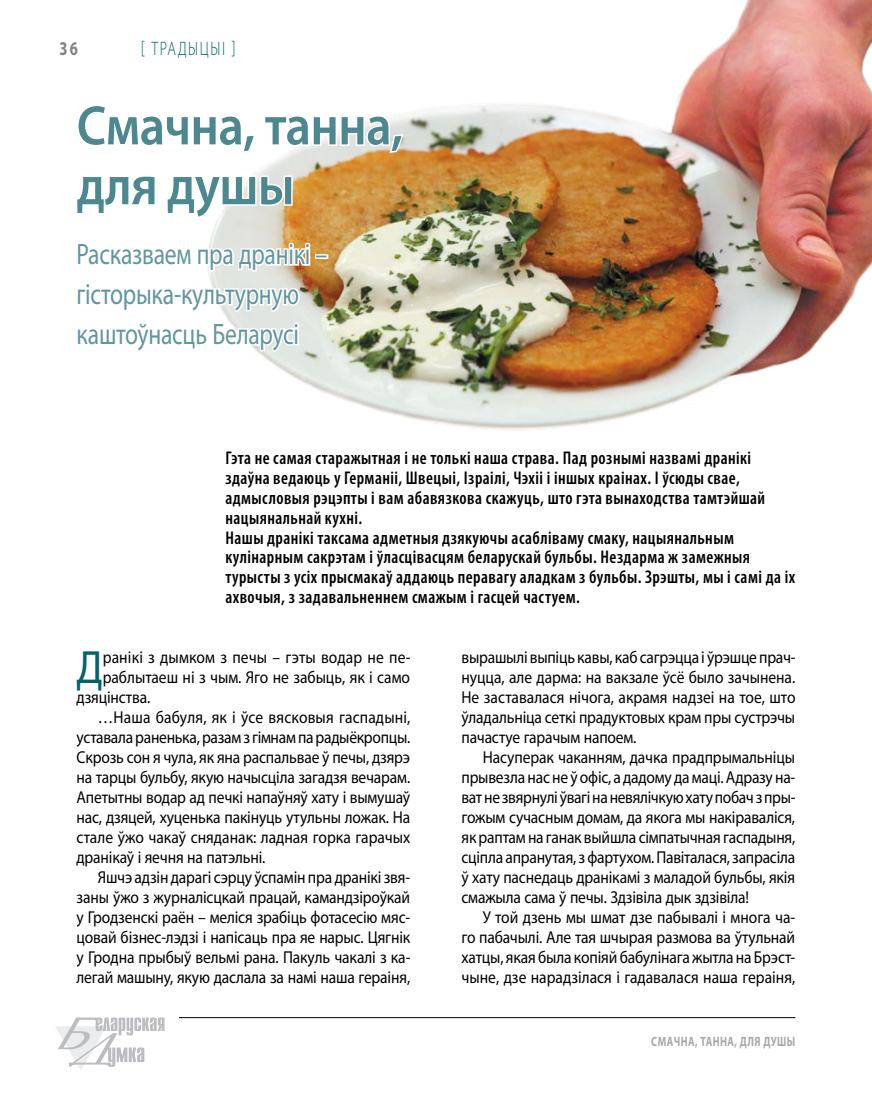
<style>
.page{position:relative;width:872px;height:1106px;background:#fff}
.page>*{position:absolute;margin:0;border:0;box-sizing:border-box;transform-origin:0 0}
.t1{font:600 55.8px/59.8px "Myriad Pro";letter-spacing:-.01em;color:#4d8891;scale:.9 1}
.t2{font:46.8px "Myriad Pro";color:#00636d;scale:.9 1}
.t3{font:29.55px/39.9px "Myriad Pro";letter-spacing:-.01em;color:#62969f;scale:.8 1}
.t4{font:300 19.5px "Myriad Pro";letter-spacing:.11em;color:#00636d;scale:.75 1}
.t5{font:700 19.5px "Myriad Pro";color:#808285;scale:.75 1}
.t6{font:600 condensed 18.45px/20px "Myriad Pro";letter-spacing:.025em;color:#000;scale:.95 1}
.t7{font:17.25px/20px "Myriad Pro";letter-spacing:-.01em;color:#000;text-align:justify;scale:.9 1}
.t8{font:17.25px "Myriad Pro";letter-spacing:.01em;color:#000;scale:.9 1}
.t9{font:700 13.5px "Myriad Pro";letter-spacing:.04em;color:#a7a9ac;scale:.75 1}
</style>
<div class="page">
<hr style="left:179px;top:1017px;width:616px;height:1px;background:#000">
<svg style="left:55px;top:1017px;width:109px;height:53px"></svg>
<img style="left:405px;top:0;width:467px;height:431px">
<img style="left:208px;top:115px;width:197px;height:302px">
<p class="t5" style="left:60px;top:36px;width:26px">36</p>
<p class="t4" style="left:141px;top:38px;width:128px">[ Традыцыі ]</p>
<h1 class="t1" style="left:77px;top:94px;width:364px">Смачна, танна, для душы</h1>
<h3 class="t3" style="left:77px;top:234px;width:315px">Расказваем пра дранікі – гісторыка-культурную каштоўнасць Беларусі</h3>
<p class="t6" style="left:225px;top:447px;width:601px">Гэта не самая старажытная і не толькі наша страва. Пад рознымі назвамі дранікі здаўна ведаюць у Германіі, Швецыі, Ізраілі, Чэхіі і іншых краінах. І ўсюды свае, адмысловыя рэцэпты і вам абавязкова скажуць, што гэта вынаходства тамтэйшай нацыянальнай кухні.<br>Нашы дранікі таксама адметныя дзякуючы асабліваму смаку, нацыянальным кулінарным сакрэтам і ўласцівасцям беларускай бульбы. Нездарма ж замежныя турысты з усіх прысмакаў аддаюць перавагу аладкам з бульбы. Зрэшты, мы і самі да іх ахвочыя, з задавальненнем смажым і гасцей частуем.</p>
<h2 class="t2" style="left:77px;top:638px;width:31px">Д</h2>
<p class="t8" style="left:103px;top:647px;width:343px">ранікі з дымком з печы – гэты водар не пе-</p>
<p class="t7" style="left:103px;top:667px;width:343px">раблытаеш ні з чым. Яго не забыць, як і само</p>
<p class="t7" style="left:77px;top:687px;width:83px">дзяцінства.</p>
<p class="t8" style="left:98px;top:706px;width:349px">…Наша бабуля, як і ўсе вясковыя гаспадыні,</p>
<p class="t7" style="left:77px;top:727px;width:372px">уставала раненька, разам з гімнам па радыёкропцы.</p>
<p class="t7" style="left:77px;top:747px;width:372px">Скрозь сон я чула, як яна распальвае ў печы, дзярэ</p>
<p class="t7" style="left:77px;top:767px;width:372px">на тарцы бульбу, якую начысціла загадзя вечарам.</p>
<p class="t7" style="left:77px;top:787px;width:372px">Апетытны водар ад печкі напаўняў хату і вымушаў</p>
<p class="t7" style="left:77px;top:807px;width:372px">нас, дзяцей, хуценька пакінуць утульны ложак. На</p>
<p class="t7" style="left:77px;top:827px;width:372px">стале ўжо чакаў сняданак: ладная горка гарачых</p>
<p class="t7" style="left:77px;top:847px;width:211px">дранікаў і яечня на патэльні.</p>
<p class="t7" style="left:98px;top:867px;width:349px">Яшчэ адзін дарагі сэрцу ўспамін пра дранікі звя-</p>
<p class="t7" style="left:77px;top:886px;width:372px">заны ўжо з журналісцкай працай, камандзіроўкай</p>
<p class="t7" style="left:77px;top:906px;width:372px">у Гродзенскі раён – меліся зрабіць фотасесію мяс-</p>
<p class="t7" style="left:77px;top:926px;width:372px">цовай бізнес-лэдзі і напісаць пра яе нарыс. Цягнік</p>
<p class="t7" style="left:77px;top:946px;width:372px">у Гродна прыбыў вельмі рана. Пакуль чакалі з ка-</p>
<p class="t7" style="left:77px;top:966px;width:372px">легай машыну, якую даслала за намі наша гераіня,</p>
<p class="t7" style="left:461px;top:647px;width:372px">вырашылі выпіць кавы, каб сагрэцца і ўрэшце прач&shy;нуцца, але дарма: на вакзале ўсё было зачынена.<br>Не заставалася нічога, акрамя надзеі на тое, што ўладальніца сеткі прадуктовых крам пры сустрэчы пачастуе гарачым напоем.</p>
<p class="t7" style="left:461px;top:747px;width:373px;text-indent:21px">Насуперак чаканням, дачка прадпрымальніцы прывезла нас не ў офіс, а дадому да маці. Адразу на&shy;ват не звярнулі ўвагі на невялічкую хату побач з пры&shy;гожым сучасным домам, да якога мы накіраваліся, як раптам на ганак выйшла сімпатычная гаспадыня, сціпла апранутая, з фартухом. Павіталася, запрасіла ў хату паснедаць дранікамі з маладой бульбы, якія смажыла сама ў печы. Здзівіла дык здзівіла!</p>
<p class="t7" style="left:461px;top:906px;width:372px;text-indent:21px">У той дзень мы шмат дзе пабывалі і многа ча&shy;го пабачылі. Але тая шчырая размова ва ўтульнай хатцы, якая была копіяй бабулінага жытла на Брэст&shy;чыне, дзе нарадзілася і гадавалася наша гераіня,</p>
<p class="t9" style="left:651px;top:1032px;width:193px">Смачна, танна, для душы</p>
</div>
